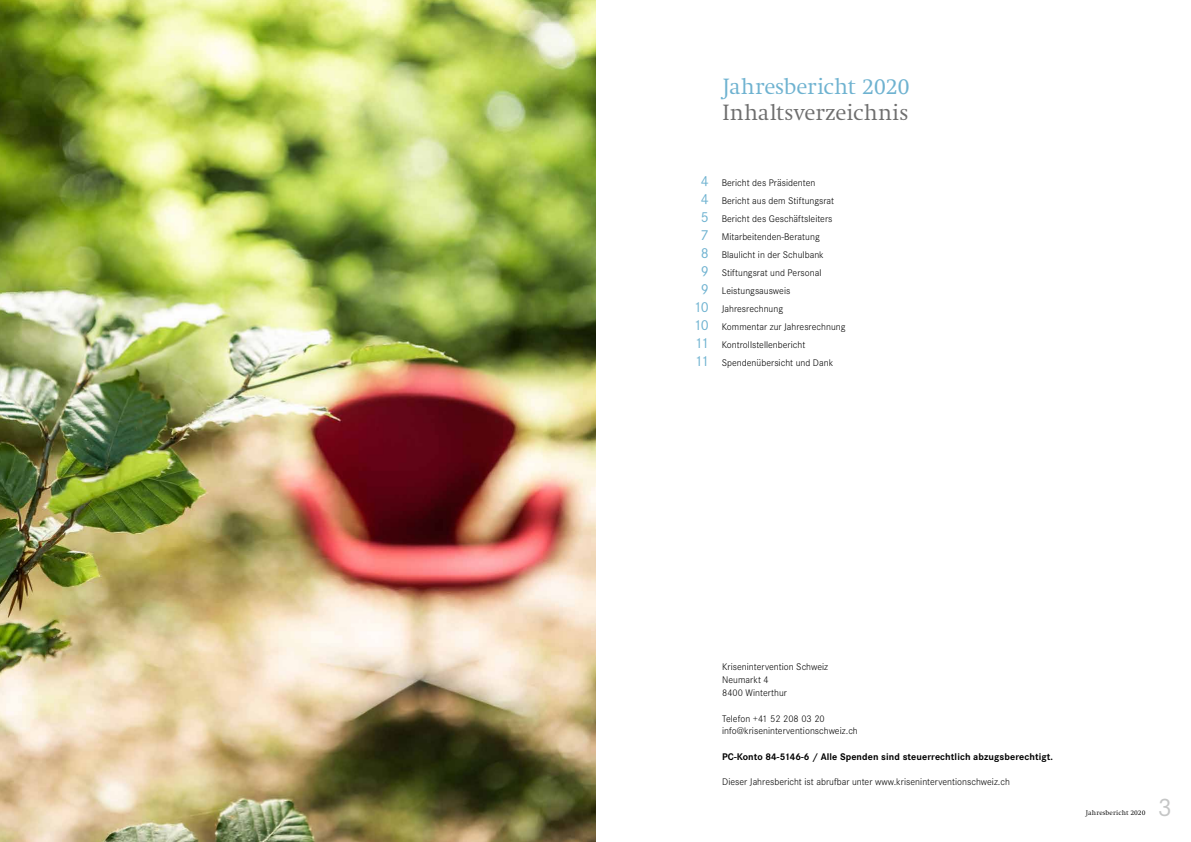
<style>
.page{position:relative;width:1191px;height:842px;background:#fff}
.page>*{position:absolute;margin:0;border:0;box-sizing:border-box;transform-origin:0 0}
.t1{font:26.3px "Corporate S";color:#c5c6c6}
.t2{font:300 23px "Swift";color:#6e6e6e}
.t3{font:300 23px "Swift";letter-spacing:-.01em;color:#6eb2d0}
.t4{font:15px "Corporate S";letter-spacing:-.08em;color:#6eb2d0}
.t5{font:300 10px/12.8px "Corporate S";color:#000}
.t6{font:700 10px "Corporate S";letter-spacing:.01em;color:#000}
.t7{font:300 7px "Swift";letter-spacing:.015em;color:#000}
</style>
<div class="page">
<img style="left:0;top:0;width:595px;height:842px">
<h2 class="t3" style="left:722px;top:74px;width:189px">Jahresbericht 2020</h2>
<h2 class="t2" style="left:722px;top:100px;width:188px">Inhaltsverzeichnis</h2>
<h3 class="t4" style="left:701px;top:173px;width:9px">4</h3>
<p class="t5" style="left:722px;top:177px;width:95px">Bericht des Präsidenten</p>
<h3 class="t4" style="left:701px;top:191px;width:9px">4</h3>
<p class="t5" style="left:722px;top:195px;width:114px">Bericht aus dem Stiftungsrat</p>
<h3 class="t4" style="left:701px;top:209px;width:9px">5</h3>
<p class="t5" style="left:722px;top:213px;width:112px">Bericht des Geschäftsleiters</p>
<h3 class="t4" style="left:701px;top:227px;width:9px">7</h3>
<p class="t5" style="left:722px;top:231px;width:99px">Mitarbeitenden-Beratung</p>
<h3 class="t4" style="left:701px;top:245px;width:9px">8</h3>
<p class="t5" style="left:722px;top:249px;width:104px">Blaulicht in der Schulbank</p>
<h3 class="t4" style="left:701px;top:263px;width:9px">9</h3>
<p class="t5" style="left:722px;top:267px;width:101px">Stiftungsrat und Personal</p>
<h3 class="t4" style="left:701px;top:281px;width:9px">9</h3>
<p class="t5" style="left:722px;top:285px;width:70px">Leistungsausweis</p>
<h3 class="t4" style="left:693px;top:299px;width:17px">10</h3>
<p class="t5" style="left:722px;top:303px;width:63px">Jahresrechnung</p>
<h3 class="t4" style="left:693px;top:317px;width:17px">10</h3>
<p class="t5" style="left:722px;top:321px;width:125px">Kommentar zur Jahresrechnung</p>
<h3 class="t4" style="left:694px;top:335px;width:16px">11</h3>
<p class="t5" style="left:722px;top:339px;width:85px">Kontrollstellenbericht</p>
<h3 class="t4" style="left:694px;top:353px;width:16px">11</h3>
<p class="t5" style="left:722px;top:357px;width:113px">Spendenübersicht und Dank</p>
<p class="t5" style="left:722px;top:661px;width:108px">Krisenintervention Schweiz<br>Neumarkt 4<br>8400 Winterthur</p>
<p class="t5" style="left:722px;top:712px;width:137px">Telefon +41 52 208 03 20 info@kriseninterventionschweiz.ch</p>
<p class="t6" style="left:722px;top:751px;width:332px">PC-Konto 84-5146-6 / Alle Spenden sind steuerrechtlich abzugsberechtigt.</p>
<p class="t5" style="left:722px;top:776px;width:289px">Dieser Jahresbericht ist abrufbar unter www.kriseninterventionschweiz.ch</p>
<p class="t7" style="left:1085px;top:809px;width:61px">Jahresbericht 2020</p>
<h1 class="t1" style="left:1158px;top:792px;width:16px">3</h1>
</div>
